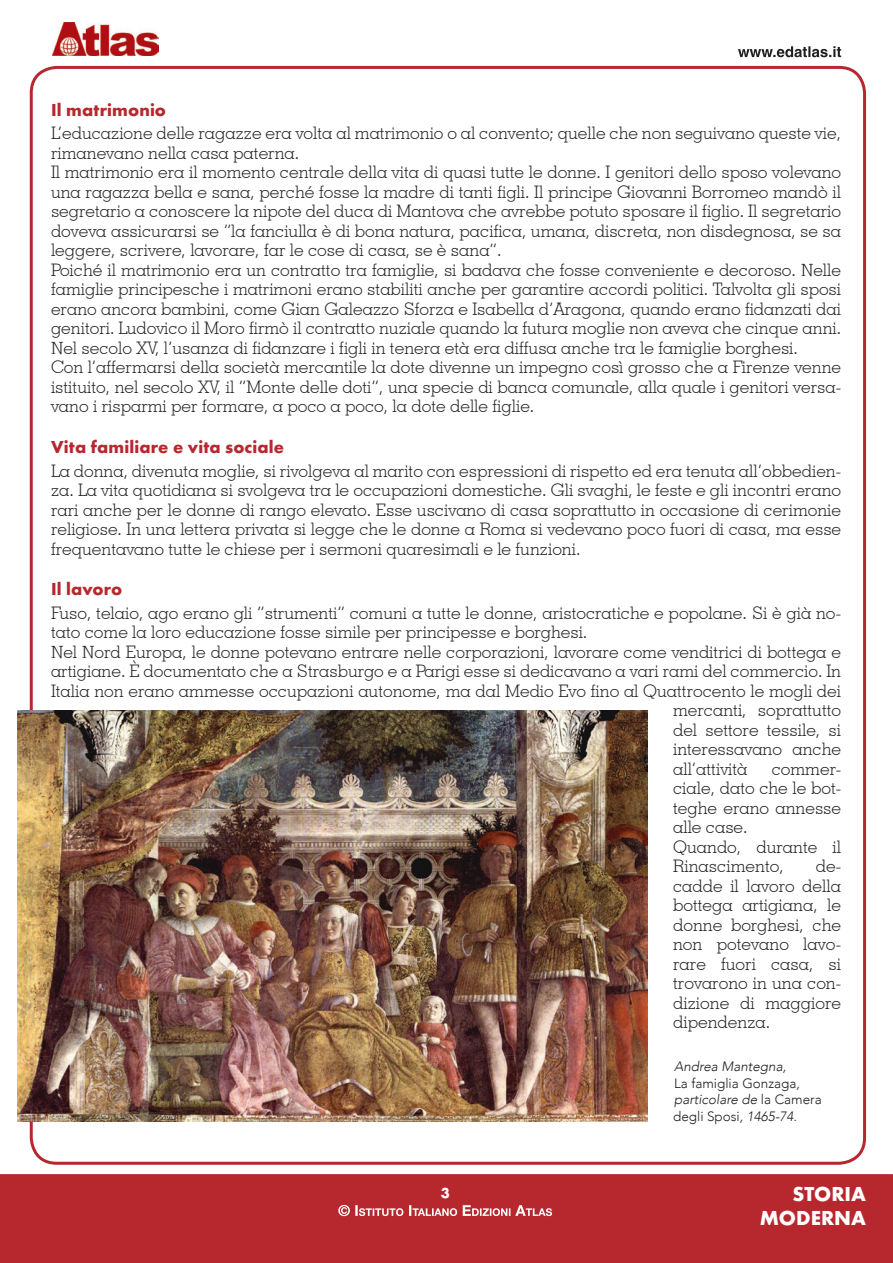
<style>
.page{position:relative;width:893px;height:1263px;background:#fff}
.page>*{position:absolute;margin:0;border:0;box-sizing:border-box;transform-origin:0 0}
.t1{font:700 21px/24px "Futura T";color:#fff;text-align:right}
.t2{font:700 18px "Futura T";letter-spacing:.01em;color:#b7282e}
.t3{font:300 17.25px/19.5px "Geometric Slab 703 BT";color:#231f20}
.t4{font:700 15px "Futura T";color:#fff}
.t5{font:italic 300 13.5px/16.5px "Avenir";color:#231f20}
.s1{font-style:normal}
</style>
<div class="page">
<div style="left:0;top:1174px;width:893px;height:89px;background:#b7282e;border:2px solid #b7282e"></div>
<svg style="left:338px;top:1205px;width:214px;height:11px"></svg>
<svg style="left:738px;top:46px;width:103px;height:11px"></svg>
<img style="left:52px;top:22px;width:106px;height:34px">
<img style="left:17px;top:711px;width:631px;height:411px">
<p class="t2" style="left:51px;top:99px;width:117px">Il matrimonio</p>
<p class="t3" style="left:51px;top:123px;width:792px">L’educazione delle ragazze era volta al matrimonio o al convento; quelle che non seguivano queste vie, rimanevano nella casa paterna.<br>Il matrimonio era il momento centrale della vita di quasi tutte le donne. I genitori dello sposo volevano una ragazza bella e sana, perché fosse la madre di tanti figli. Il principe Giovanni Borromeo mandò il segretario a conoscere la nipote del duca di Mantova che avrebbe potuto sposare il figlio. Il segretario doveva assicurarsi se “la fanciulla è di bona natura, pacifica, umana, discreta, non disdegnosa, se sa leggere, scrivere, lavorare, far le cose di casa, se è sana”.<br>Poiché il matrimonio era un contratto tra famiglie, si badava che fosse conveniente e decoroso. Nelle famiglie principesche i matrimoni erano stabiliti anche per garantire accordi politici. Talvolta gli sposi erano ancora bambini, come Gian Galeazzo Sforza e Isabella d’Aragona, quando erano fidanzati dai genitori. Ludovico il Moro firmò il contratto nuziale quando la futura moglie non aveva che cinque anni.<br>Nel secolo XV, l’usanza di fidanzare i figli in tenera età era diffusa anche tra le famiglie borghesi.<br>Con l’affermarsi della società mercantile la dote divenne un impegno così grosso che a Firenze venne istituito, nel secolo XV, il “Monte delle doti”, una specie di banca comunale, alla quale i genitori versa&shy;vano i risparmi per formare, a poco a poco, la dote delle figlie.</p>
<p class="t2" style="left:51px;top:436px;width:235px">Vita familiare e vita sociale</p>
<p class="t3" style="left:51px;top:461px;width:792px;text-align:justify">La donna, divenuta moglie, si rivolgeva al marito con espressioni di rispetto ed era tenuta all’obbedien&shy;za. La vita quotidiana si svolgeva tra le occupazioni domestiche. Gli svaghi, le feste e gli incontri erano rari anche per le donne di rango elevato. Esse uscivano di casa soprattutto in occasione di cerimonie religiose. In una lettera privata si legge che le donne a Roma si vedevano poco fuori di casa, ma esse frequentavano tutte le chiese per i sermoni quaresimali e le funzioni.</p>
<p class="t2" style="left:51px;top:578px;width:73px">Il lavoro</p>
<p class="t3" style="left:51px;top:603px;width:792px">Fuso, telaio, ago erano gli “strumenti” comuni a tutte le donne, aristocratiche e popolane. Si è già no-</p>
<p class="t3" style="left:51px;top:622px;width:538px">tato come la loro educazione fosse simile per principesse e borghesi.</p>
<p class="t3" style="left:51px;top:642px;width:792px">Nel Nord Europa, le donne potevano entrare nelle corporazioni, lavorare come venditrici di bottega e</p>
<p class="t3" style="left:51px;top:661px;width:792px">artigiane. È documentato che a Strasburgo e a Parigi esse si dedicavano a vari rami del commercio. In</p>
<p class="t3" style="left:51px;top:681px;width:792px">Italia non erano ammesse occupazioni autonome, ma dal Medio Evo fino al Quattrocento le mogli dei</p>
<p class="t3" style="left:673px;top:700px;width:170px">mercanti, soprattutto</p>
<p class="t3" style="left:673px;top:720px;width:170px">del settore tessile, si</p>
<p class="t3" style="left:673px;top:739px;width:170px">interessavano anche</p>
<p class="t3" style="left:673px;top:759px;width:76px">all’attività</p>
<p class="t3" style="left:673px;top:759px;width:170px;text-indent:99px">commer&shy;ciale, dato che le bot&shy;teghe erano annesse alle case.<br>Quando, durante il<br>Rinascimento,</p>
<p class="t3" style="left:673px;top:856px;width:170px;text-align:justify;text-indent:143px">de&shy;cadde il lavoro della bottega artigiana, le donne borghesi, che non potevano lavo&shy;rare fuori casa, si trovarono in una con&shy;dizione di maggiore dipendenza.</p>
<p class="t5" style="left:673px;top:1058px;width:150px">Andrea Mantegna,<br><span class="s1">La famiglia Gonzaga</span>, particolare de <span class="s1">la Camera degli Sposi</span>, 1465-74.</p>
<p class="t4" style="left:441px;top:1184px;width:10px">3</p>
<p class="t1" style="left:760px;top:1182px;width:108px">STORIA<br>MODERNA</p>
</div>
